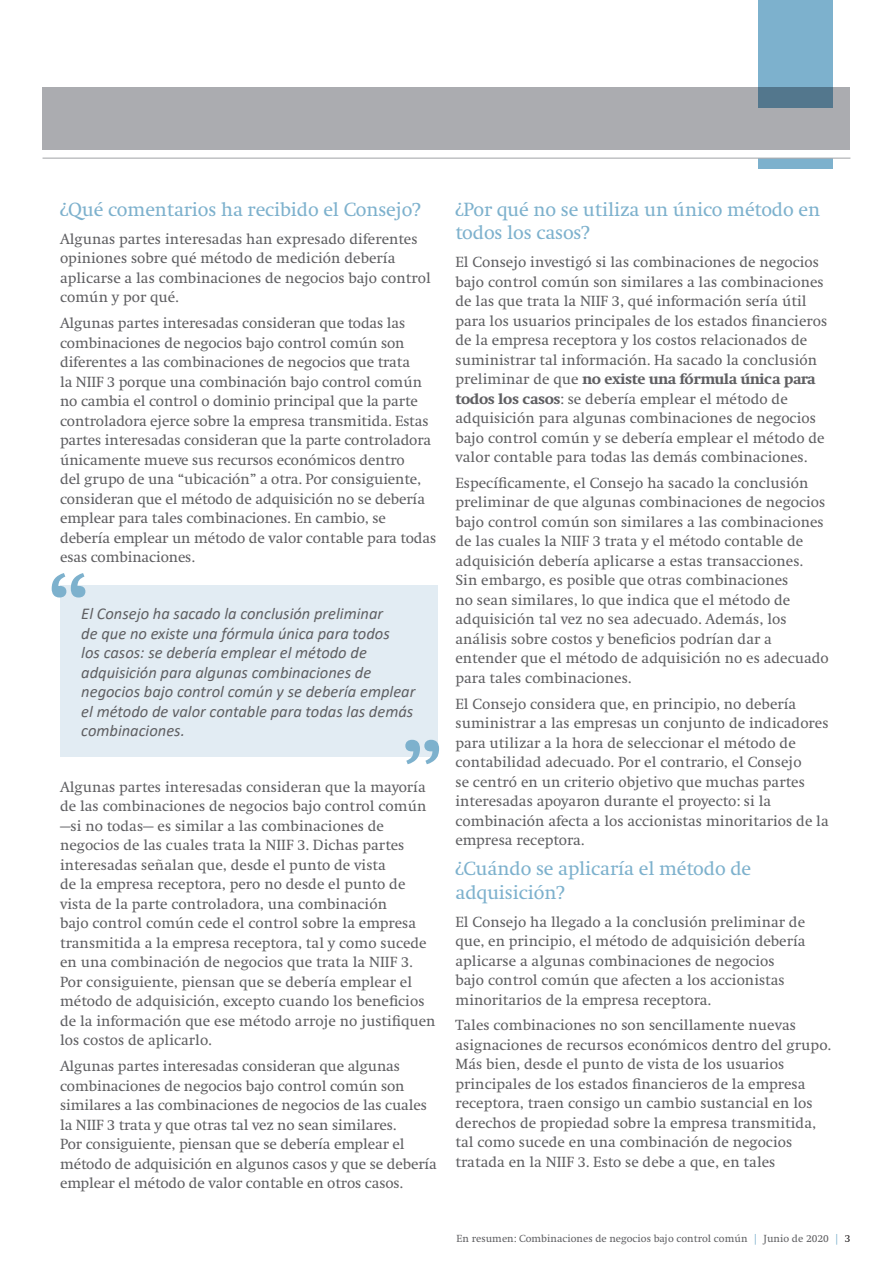
<style>
.page{position:relative;width:893px;height:1263px;background:#fff}
.page>*{position:absolute;margin:0;border:0;box-sizing:border-box;transform-origin:0 0}
.subheading{font:19.5px/23.4px "Swift LT Pro";letter-spacing:-.01em;color:#7db1cd}
.quote_box{font:italic 16.5px/19.5px "Calibri";color:#5f5f62}
.body_copy{font:15px/19.5px "Swift LT Pro";color:#5f5f62}
.t1{font:10.5px "Swift LT Pro";color:#5f5f62}
.s1{font-weight:800}
.s2{color:#7db1cd}
.s3{color:#231f20}
</style>
<div class="page">
<div style="left:758px;top:158px;width:74px;height:11px;background:#7db1cd"></div>
<div style="left:43px;top:88px;width:807px;height:62px;background:#abacb0"></div>
<svg style="left:758px;top:0;width:74px;height:108px;background:#74a5c0"></svg>
<hr style="left:43px;top:158px;width:807px;height:1px;background:#abacb0">
<div style="left:60px;top:585px;width:378px;height:172px;background:#e2ecf3"></div>
<svg style="left:52px;top:573px;width:33px;height:24px"></svg>
<svg style="left:405px;top:740px;width:34px;height:24px"></svg>
<p class="subheading" style="left:60px;top:197px;width:362px">¿Qué comentarios ha recibido el Consejo?</p>
<p class="body_copy" style="left:60px;top:229px;width:372px">Algunas partes interesadas han expresado diferentes opiniones sobre qué método de medición debería aplicarse a las combinaciones de negocios bajo control común y por qué.</p>
<p class="body_copy" style="left:60px;top:313px;width:378px">Algunas partes interesadas consideran que todas las combinaciones de negocios bajo control común son diferentes a las combinaciones de negocios que trata<br>la NIIF 3 porque una combinación bajo control común no cambia el control o dominio principal que la parte controladora ejerce sobre la empresa transmitida. Estas partes interesadas consideran que la parte controladora únicamente mueve sus recursos económicos dentro<br>del grupo de una “ubicación” a otra. Por consiguiente, consideran que el método de adquisición no se debería emplear para tales combinaciones. En cambio, se debería emplear un método de valor contable para todas esas combinaciones.</p>
<p class="quote_box" style="left:81px;top:603px;width:336px">El Consejo ha sacado la conclusión preliminar<br>de que no existe una fórmula única para todos<br>los casos: se debería emplear el método de adquisición para algunas combinaciones de negocios bajo control común y se debería emplear el método de valor contable para todas las demás combinaciones.</p>
<p class="body_copy" style="left:60px;top:777px;width:377px">Algunas partes interesadas consideran que la mayoría de las combinaciones de negocios bajo control común —si no todas— es similar a las combinaciones de negocios de las cuales trata la NIIF 3. Dichas partes interesadas señalan que, desde el punto de vista<br>de la empresa receptora, pero no desde el punto de vista de la parte controladora, una combinación<br>bajo control común cede el control sobre la empresa transmitida a la empresa receptora, tal y como sucede en una combinación de negocios que trata la NIIF 3.<br>Por consiguiente, piensan que se debería emplear el método de adquisición, excepto cuando los beneficios de la información que ese método arroje no justifiquen los costos de aplicarlo.</p>
<p class="body_copy" style="left:60px;top:1056px;width:378px">Algunas partes interesadas consideran que algunas combinaciones de negocios bajo control común son similares a las combinaciones de negocios de las cuales la NIIF 3 trata y que otras tal vez no sean similares.<br>Por consiguiente, piensan que se debería emplear el método de adquisición en algunos casos y que se debería emplear el método de valor contable en otros casos.</p>
<p class="subheading" style="left:455px;top:197px;width:366px">¿Por qué no se utiliza un único método en todos los casos?</p>
<p class="body_copy" style="left:455px;top:252px;width:373px">El Consejo investigó si las combinaciones de negocios bajo control común son similares a las combinaciones de las que trata la NIIF 3, qué información sería útil para los usuarios principales de los estados financieros de la empresa receptora y los costos relacionados de suministrar tal información. Ha sacado la conclusión preliminar de que <span class="s1">no existe una fórmula única para todos los casos</span>: se debería emplear el método de adquisición para algunas combinaciones de negocios bajo control común y se debería emplear el método de valor contable para todas las demás combinaciones.</p>
<p class="body_copy" style="left:455px;top:473px;width:375px">Específicamente, el Consejo ha sacado la conclusión preliminar de que algunas combinaciones de negocios bajo control común son similares a las combinaciones de las cuales la NIIF 3 trata y el método contable de adquisición debería aplicarse a estas transacciones.<br>Sin embargo, es posible que otras combinaciones<br>no sean similares, lo que indica que el método de adquisición tal vez no sea adecuado. Además, los análisis sobre costos y beneficios podrían dar a entender que el método de adquisición no es adecuado para tales combinaciones.</p>
<p class="body_copy" style="left:455px;top:694px;width:375px">El Consejo considera que, en principio, no debería suministrar a las empresas un conjunto de indicadores para utilizar a la hora de seleccionar el método de contabilidad adecuado. Por el contrario, el Consejo<br>se centró en un criterio objetivo que muchas partes interesadas apoyaron durante el proyecto: si la combinación afecta a los accionistas minoritarios de la empresa receptora.</p>
<p class="subheading" style="left:455px;top:857px;width:297px">¿Cuándo se aplicaría el método de adquisición?</p>
<p class="body_copy" style="left:455px;top:912px;width:352px">El Consejo ha llegado a la conclusión preliminar de que, en principio, el método de adquisición debería aplicarse a algunas combinaciones de negocios bajo control común que afecten a los accionistas minoritarios de la empresa receptora.</p>
<p class="body_copy" style="left:455px;top:1016px;width:377px">Tales combinaciones no son sencillamente nuevas asignaciones de recursos económicos dentro del grupo.<br>Más bien, desde el punto de vista de los usuarios principales de los estados financieros de la empresa receptora, traen consigo un cambio sustancial en los derechos de propiedad sobre la empresa transmitida, tal como sucede en una combinación de negocios tratada en la NIIF 3. Esto se debe a que, en tales</p>
<p class="t1" style="left:457px;top:1232px;width:395px">En resumen: Combinaciones de negocios bajo control común <span class="s2">|</span> Junio de 2020 <span class="s2">|</span> <span class="s3">3</span></p>
</div>
